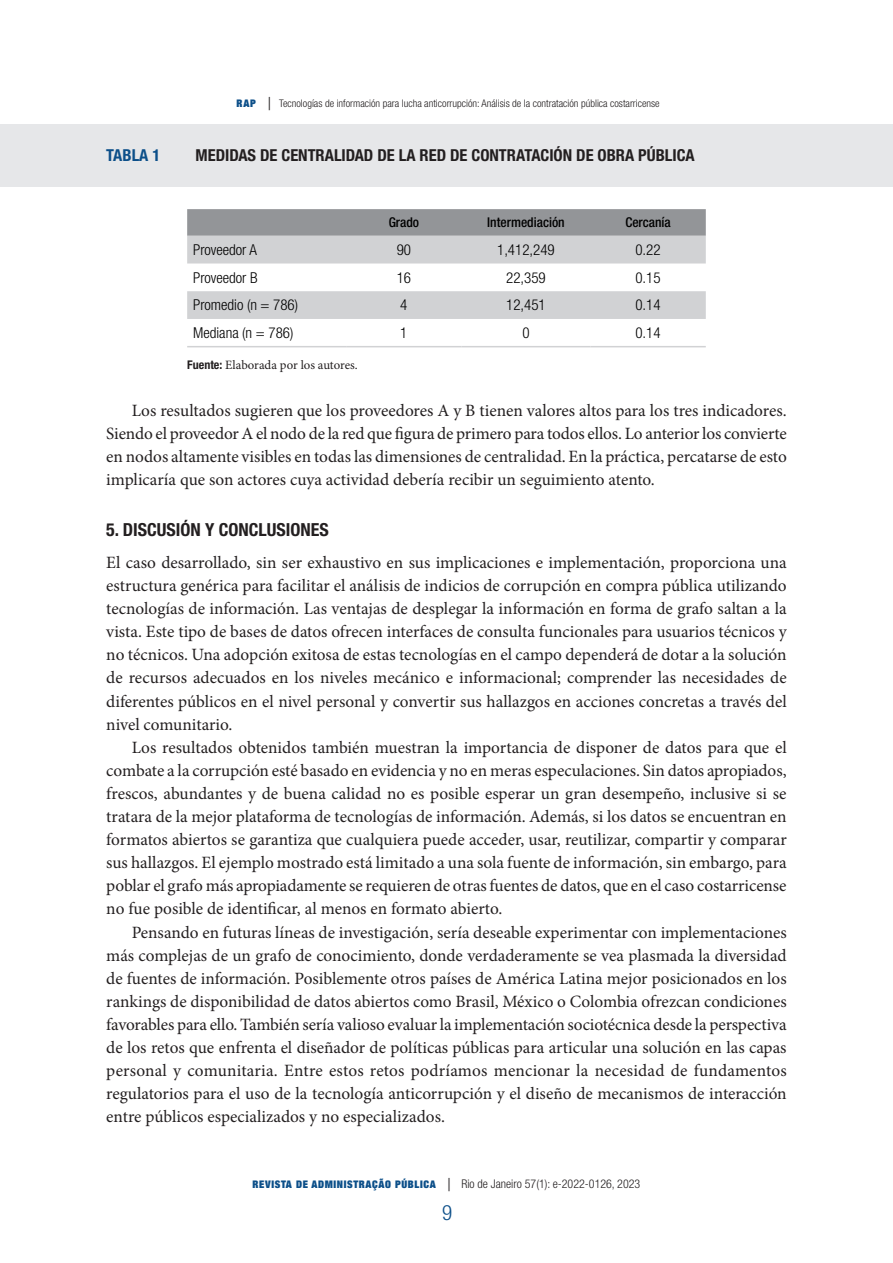
<style>
.page{position:relative;width:893px;height:1263px;background:#fff}
.page>*{position:absolute;margin:0;border:0;box-sizing:border-box;transform-origin:0 0}
.t1{font:300 condensed 21px "Helvetica Neue LT Std";color:#0c4f89}
.t2{font:700 condensed 18px "Helvetica Neue LT Std";color:#231f20}
.t3{font:17.25px/23.1px "Minion Pro";color:#231f20;text-align:justify}
.t4{font:700 condensed 16.5px "Helvetica Neue LT Std";color:#231f20}
.t5{font:700 condensed 16.5px "Helvetica Neue LT Std";color:#0c4f89}
.t6{font:300 condensed 15px "Helvetica Neue LT Std";color:#000}
.t7{font:500 condensed 13.5px "Helvetica Neue LT Std";color:#000}
.t8{font:12.75px "Minion Pro";color:#231f20}
.t9{font:300 condensed 12px "Helvetica Neue LT Std";color:#231f20}
.t10{font:300 condensed 10.5px "Helvetica Neue LT Std";color:#231f20}
.s1{font-family:"Helvetica Neue";font-weight:900;font-stretch:expanded;color:#0c4f89}
.s2{font-size:18px}
.s3{font-family:"Helvetica Neue LT Std";font-weight:700;font-stretch:condensed;font-size:12px}
.s4{font-family:"Helvetica Neue";font-weight:900;font-stretch:expanded;font-size:10.5px;color:#0c4f89}
</style>
<div class="page">
<div style="left:0;top:125px;width:893px;height:62px;background:#e6e7e9"></div>
<svg style="left:187px;top:209px;width:519px;height:110px"></svg>
<hr style="left:187px;top:346px;width:159px;height:1px;background:#d1d2d4">
<hr style="left:346px;top:346px;width:116px;height:1px;background:#d1d2d4">
<hr style="left:462px;top:346px;width:128px;height:1px;background:#d1d2d4">
<hr style="left:590px;top:346px;width:116px;height:1px;background:#d1d2d4">
<p class="t10" style="left:237px;top:98px;width:425px"><span class="s1">RAP</span> <span class="s2">|</span> Tecnologías de información para lucha anticorrupción: Análisis de la contratación pública costarricense</p>
<p class="t5" style="left:106px;top:145px;width:17px">TABLA</p>
<p class="t5" style="left:152px;top:145px;width:9px">1</p>
<p class="t4" style="left:196px;top:145px;width:22px">MEDIDAS</p>
<p class="t4" style="left:260px;top:145px;width:31px">DE CENTRALIDAD</p>
<p class="t4" style="left:377px;top:145px;width:52px">DELARED</p>
<p class="t4" style="left:450px;top:145px;width:31px">DE CONTRATACIÓN</p>
<p class="t4" style="left:576px;top:145px;width:32px">DE OBRA</p>
<p class="t4" style="left:638px;top:145px;width:27px">PÚBLICA</p>
<p class="t7" style="left:389px;top:214px;width:32px">Grado</p>
<p class="t7" style="left:487px;top:214px;width:79px">Intermediación</p>
<p class="t7" style="left:625px;top:214px;width:47px">Cercanía</p>
<p class="t6" style="left:193px;top:241px;width:65px">Proveedor A</p>
<p class="t6" style="left:397px;top:241px;width:16px">90</p>
<p class="t6" style="left:497px;top:241px;width:59px">1,412,249</p>
<p class="t6" style="left:635px;top:241px;width:27px">0.22</p>
<p class="t6" style="left:193px;top:269px;width:66px">Proveedor B</p>
<p class="t6" style="left:397px;top:269px;width:16px">16</p>
<p class="t6" style="left:506px;top:269px;width:41px">22,359</p>
<p class="t6" style="left:635px;top:269px;width:27px">0.15</p>
<p class="t6" style="left:193px;top:297px;width:106px">Promedio (n = 786)</p>
<p class="t6" style="left:400px;top:297px;width:9px">4</p>
<p class="t6" style="left:506px;top:297px;width:41px">12,451</p>
<p class="t6" style="left:635px;top:297px;width:27px">0.14</p>
<p class="t6" style="left:193px;top:324px;width:102px">Mediana (n = 786)</p>
<p class="t6" style="left:400px;top:324px;width:9px">1</p>
<p class="t6" style="left:522px;top:324px;width:9px">0</p>
<p class="t6" style="left:635px;top:324px;width:27px">0.14</p>
<p class="t8" style="left:187px;top:357px;width:172px"><span class="s3">FUENTE:</span> Elaborada por los autores.</p>
<p class="t3" style="left:106px;top:399px;width:682px;text-indent:26px">Los resultados sugieren que los proveedores A y B tienen valores altos para los tres indicadores.<br>Siendo el proveedor A el nodo de la red que figura de primero para todos ellos. Lo anterior los convierte en nodos altamente visibles en todas las dimensiones de centralidad. En la práctica, percatarse de esto implicaría que son actores cuya actividad debería recibir un seguimiento atento.</p>
<p class="t2" style="left:106px;top:519px;width:224px">5. DISCUSIÓN Y CONCLUSIONES</p>
<p class="t3" style="left:106px;top:551px;width:682px">El caso desarrollado, sin ser exhaustivo en sus implicaciones e implementación, proporciona una estructura genérica para facilitar el análisis de indicios de corrupción en compra pública utilizando tecnologías de información. Las ventajas de desplegar la información en forma de grafo saltan a la vista. Este tipo de bases de datos ofrecen interfaces de consulta funcionales para usuarios técnicos y no técnicos. Una adopción exitosa de estas tecnologías en el campo dependerá de dotar a la solución de recursos adecuados en los niveles mecánico e informacional; comprender las necesidades de diferentes públicos en el nivel personal y convertir sus hallazgos en acciones concretas a través del nivel comunitario.</p>
<p class="t3" style="left:106px;top:736px;width:682px;text-indent:26px">Los resultados obtenidos también muestran la importancia de disponer de datos para que el combate a la corrupción esté basado en evidencia y no en meras especulaciones. Sin datos apropiados, frescos, abundantes y de buena calidad no es posible esperar un gran desempeño, inclusive si se tratara de la mejor plataforma de tecnologías de información. Además, si los datos se encuentran en formatos abiertos se garantiza que cualquiera puede acceder, usar, reutilizar, compartir y comparar sus hallazgos. El ejemplo mostrado está limitado a una sola fuente de información, sin embargo, para poblar el grafo más apropiadamente se requieren de otras fuentes de datos, que en el caso costarricense no fue posible de identificar, al menos en formato abierto.</p>
<p class="t3" style="left:106px;top:920px;width:682px;text-indent:26px">Pensando en futuras líneas de investigación, sería deseable experimentar con implementaciones más complejas de un grafo de conocimiento, donde verdaderamente se vea plasmada la diversidad de fuentes de información. Posiblemente otros países de América Latina mejor posicionados en los rankings de disponibilidad de datos abiertos como Brasil, México o Colombia ofrezcan condiciones favorables para ello. También sería valioso evaluar la implementación sociotécnica desde la perspectiva de los retos que enfrenta el diseñador de políticas públicas para articular una solución en las capas personal y comunitaria. Entre estos retos podríamos mencionar la necesidad de fundamentos regulatorios para el uso de la tecnología anticorrupción y el diseño de mecanismos de interacción entre públicos especializados y no especializados.</p>
<p class="t9" style="left:253px;top:1176px;width:389px"><span class="s4">REVISTA DE ADMINISTRAÇÃO PÚBLICA</span> <span class="s2">|</span> Rio de Janeiro 57(1): e-2022-0126, 2023</p>
<p class="t1" style="left:442px;top:1200px;width:12px">9</p>
</div>
